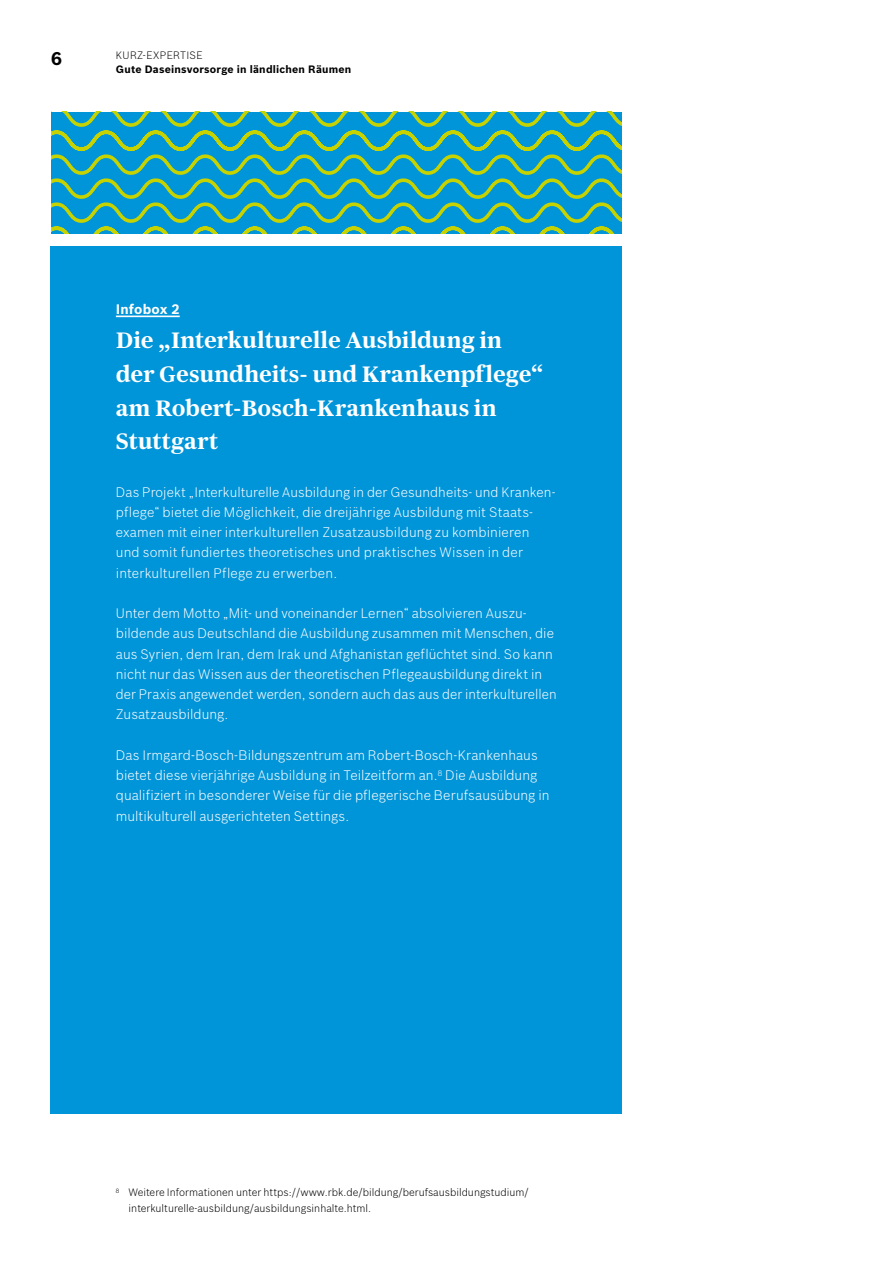
<style>
.page{position:relative;width:893px;height:1263px;background:#fff}
.page>*{position:absolute;margin:0;border:0;box-sizing:border-box;transform-origin:0 0}
.t1{font:700 22.5px/33.8px "Bosch Serif";color:#fff}
.t2{font:700 18px "Bosch Sans";color:#000}
.t3{font:300 13.5px/20.2px "Bosch Sans";letter-spacing:.005em;color:#fff}
.t4{font:700 13.5px "Bosch Sans";letter-spacing:.01em;color:#fff}
.t5{font:300 10.5px/15.8px "Bosch Sans";color:#000}
.t6{font:700 10.5px "Bosch Sans";letter-spacing:.02em;color:#000}
.t7{font:300 10.5px "Bosch Sans";letter-spacing:.025em;color:#000}
</style>
<div class="page">
<div style="left:51px;top:246px;width:571px;height:868px;background:#0094d8"></div>
<svg style="left:51px;top:112px;width:571px;height:121px;background:#26a0ad"></svg>
<hr style="left:116px;top:316px;width:64px;height:1px;background:#fff">
<h2 class="t2" style="left:51px;top:47px;width:12px">6</h2>
<p class="t7" style="left:116px;top:49px;width:89px">KURZ-EXPERTISE</p>
<p class="t6" style="left:116px;top:63px;width:237px">Gute Daseinsvorsorge in ländlichen Räumen</p>
<p class="t4" style="left:116px;top:301px;width:65px">Infobox 2</p>
<h1 class="t1" style="left:116px;top:323px;width:429px">Die „Interkulturelle Ausbildung in der Gesundheits- und Krankenpflege“ am Robert-Bosch-Krankenhaus in<br>Stuttgart</h1>
<p class="t3" style="left:116px;top:481px;width:441px">Das Projekt „Interkulturelle Ausbildung in der Gesundheits- und Kranken&shy;pflege“ bietet die Möglichkeit, die dreijährige Ausbildung mit Staats&shy;examen mit einer interkulturellen Zusatzausbildung zu kombinieren und somit fundiertes theoretisches und praktisches Wissen in der interkulturellen Pflege zu erwerben.</p>
<p class="t3" style="left:116px;top:603px;width:442px">Unter dem Motto „Mit- und voneinander Lernen“ absolvieren Auszu&shy;bildende aus Deutschland die Ausbildung zusammen mit Menschen, die aus Syrien, dem Iran, dem Irak und Afghanistan geflüchtet sind. So kann nicht nur das Wissen aus der theoretischen Pflegeausbildung direkt in der Praxis angewendet werden, sondern auch das aus der interkulturellen Zusatzausbildung.</p>
<p class="t3" style="left:116px;top:745px;width:435px">Das Irmgard-Bosch-Bildungszentrum am Robert-Bosch-Krankenhaus bietet diese vierjährige Ausbildung in Teilzeitform an.<sup>8</sup> Die Ausbildung qualifiziert in besonderer Weise für die pflegerische Berufsausübung in multikulturell ausgerichteten Settings.</p>
<p class="t5" style="left:129px;top:1184px;width:402px;text-indent:-13px"><sup>8</sup> Weitere Informationen unter https://www.rbk.de/bildung/berufsausbildungstudium/ interkulturelle-ausbildung/ausbildungsinhalte.html.</p>
</div>
